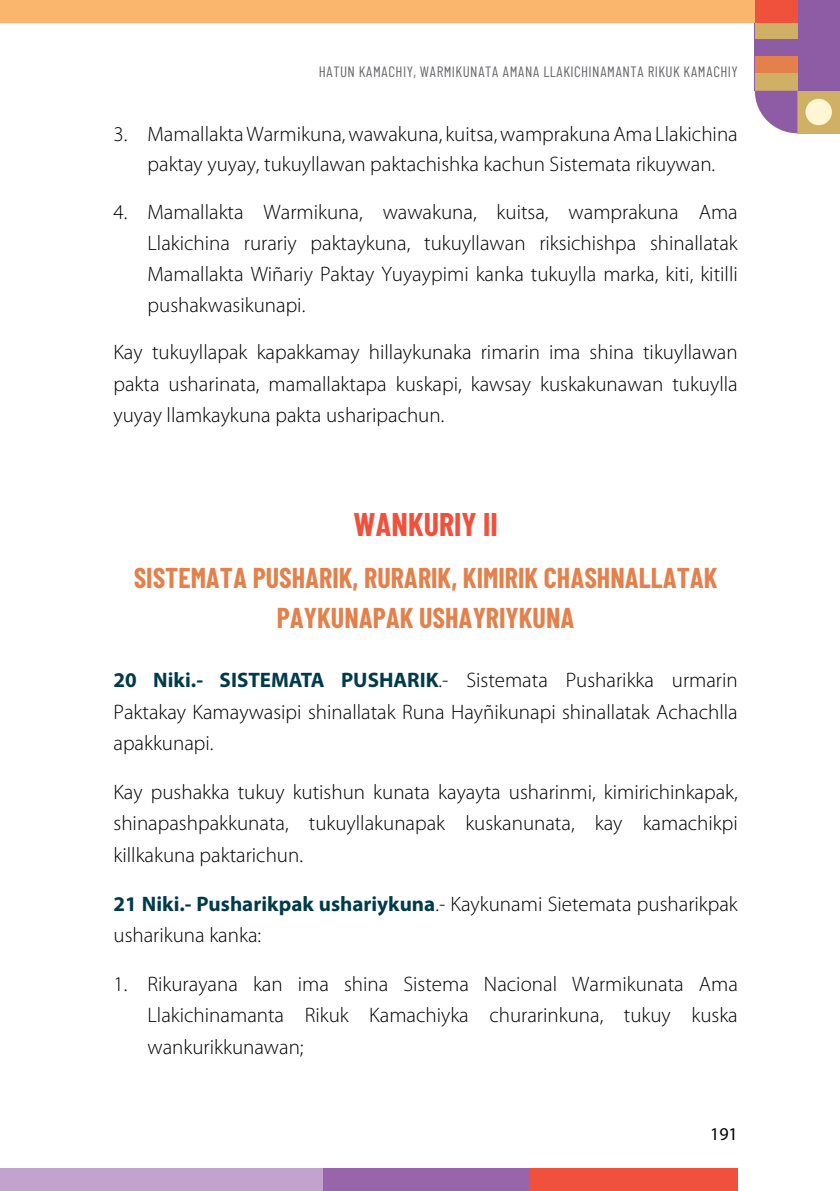
<style>
.page{position:relative;width:840px;height:1191px;background:#fff}
.page>*{position:absolute;margin:0;border:0;box-sizing:border-box;transform-origin:0 0}
.t1{font:700 32px "Barlow Condensed";color:#f0513c}
.t2{font:700 28px/40px "Barlow Condensed";color:#e3804b;text-align:center}
.t3{font:300 21px/31.6px "Myriad Pro";color:#000;text-align:justify}
.t4{font:18px "Myriad Pro";color:#000}
.t5{font:15px "Barlow Condensed";letter-spacing:.025em;color:#67686b}
.s1{font-weight:700;color:#003b4a}
</style>
<div class="page">
<div style="left:322px;top:1168px;width:208px;height:23px;background:#9865aa"></div>
<div style="left:530px;top:1168px;width:207px;height:23px;background:#f0513c"></div>
<div style="left:0;top:1168px;width:322px;height:23px;background:#c3a2cd"></div>
<div style="left:754px;top:0;width:85px;height:91px;background:#8e5ca5"></div>
<div style="left:0;top:0;width:754px;height:23px;background:#fbb66e"></div>
<div style="left:754px;top:23px;width:43px;height:17px;background:#d0b064"></div>
<div style="left:754px;top:0;width:43px;height:23px;background:#f0513c"></div>
<div style="left:754px;top:57px;width:43px;height:17px;background:#e3804b"></div>
<div style="left:754px;top:74px;width:43px;height:17px;background:#d0b064"></div>
<div style="left:797px;top:91px;width:42px;height:42px;background:#d0b064"></div>
<div style="left:805px;top:99px;width:26px;height:26px;background:#fff6d4;border-radius:50%"></div>
<svg style="left:754px;top:91px;width:43px;height:42px"></svg>
<p class="t5" style="left:318px;top:62px;width:420px">HATUN KAMACHIY, WARMIKUNATA AMANA LLAKICHINAMANTA RIKUK KAMACHIY</p>
<p class="t3" style="left:113px;top:118px;width:625px;line-height:30.8px;text-align:center">3. Mamallakta Warmikuna, wawakuna, kuitsa, wamprakuna Ama Llakichina paktay yuyay, tukuyllawan paktachishka kachun Sistemata rikuywan.</p>
<p class="t3" style="left:147px;top:197px;width:591px;line-height:30.8px;text-indent:-34px">4. Mamallakta Warmikuna, wawakuna, kuitsa, wamprakuna Ama Llakichina rurariy paktaykuna, tukuyllawan riksichishpa shinallatak Mamallakta Wiñariy Paktay Yuyaypimi kanka tukuylla marka, kiti, kitilli pushakwasikunapi.</p>
<p class="t3" style="left:113px;top:336px;width:625px">Kay tukuyllapak kapakkamay hillaykunaka rimarin ima shina tikuyllawan pakta usharinata, mamallaktapa kuskapi, kawsay kuskakunawan tukuylla yuyay llamkaykuna pakta usharipachun.</p>
<h1 class="t1" style="left:353px;top:505px;width:146px">WANKURIY II</h1>
<h2 class="t2" style="left:134px;top:557px;width:585px">SISTEMATA PUSHARIK, RURARIK, KIMIRIK CHASHNALLATAK<br>PAYKUNAPAK USHAYRIYKUNA</h2>
<p class="t3" style="left:113px;top:664px;width:625px"><span class="s1">20 Niki.- SISTEMATA PUSHARIK</span>.- Sistemata Pusharikka urmarin Paktakay Kamaywasipi shinallatak Runa Hayñikunapi shinallatak Achachlla apakkunapi.</p>
<p class="t3" style="left:113px;top:776px;width:625px">Kay pushakka tukuy kutishun kunata kayayta usharinmi, kimirichinkapak, shinapashpakkunata, tukuyllakunapak kuskanunata, kay kamachikpi killkakuna paktarichun.</p>
<p class="t3" style="left:113px;top:887px;width:625px"><span class="s1">21 Niki.- Pusharikpak ushariykuna</span>.- Kaykunami Sietemata pusharikpak usharikuna kanka:</p>
<p class="t3" style="left:147px;top:967px;width:591px;text-indent:-34px">1. Rikurayana kan ima shina Sistema Nacional Warmikunata Ama Llakichinamanta Rikuk Kamachiyka churarinkuna, tukuy kuska wankurikkunawan;</p>
<p class="t4" style="left:709px;top:1123px;width:29px">191</p>
</div>
